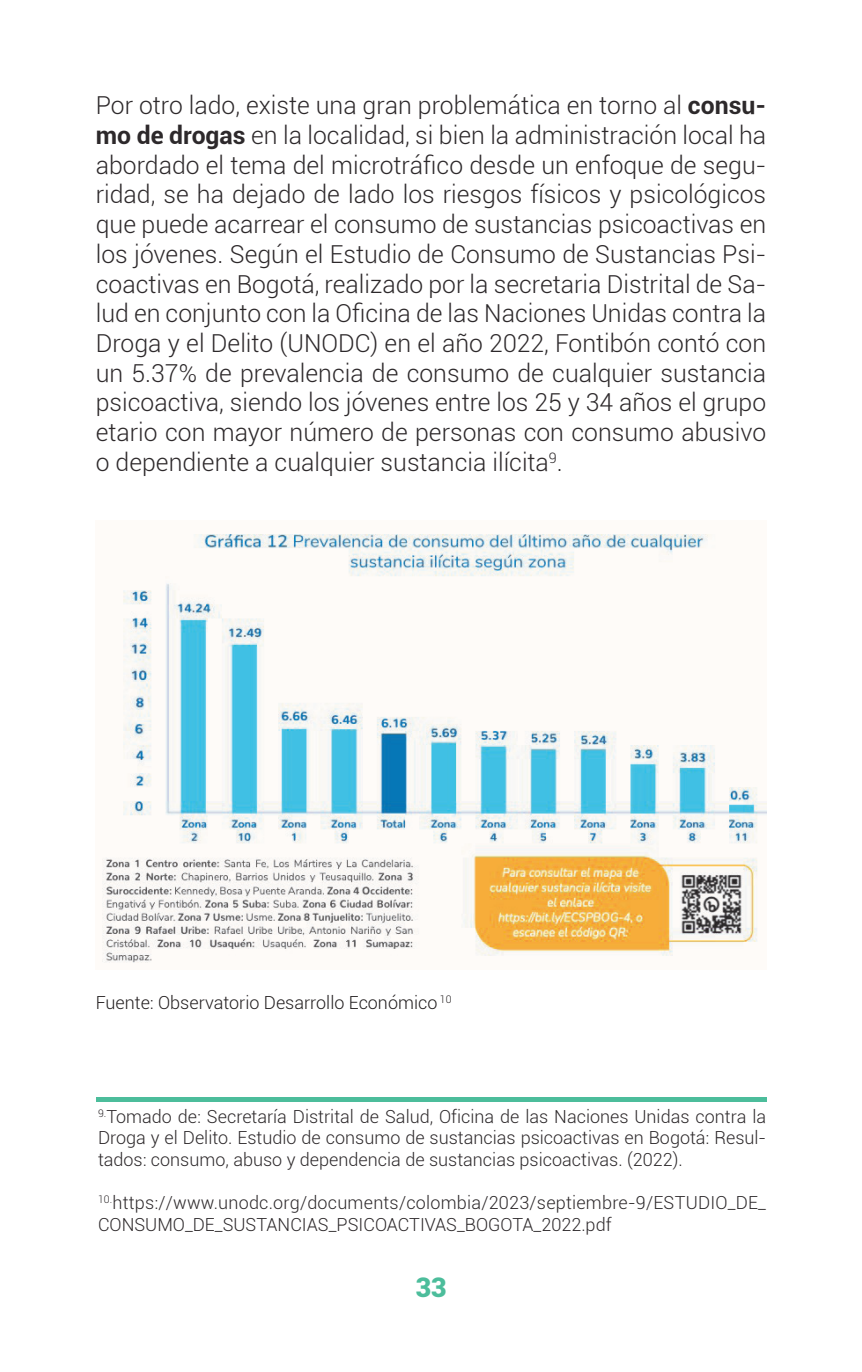
<style>
.page{position:relative;width:862px;height:1372px;background:#fff}
.page>*{position:absolute;margin:0;border:0;box-sizing:border-box;transform-origin:0 0}
.t1{font:900 27px "Roboto";color:#4cbd9b}
.t2{font:300 24.75px/29.7px "Roboto";color:#2d292b;text-align:justify}
.t3{font:300 18px/21.6px "Roboto";color:#2d292b;text-align:justify}
.t4{font:300 18px "Roboto";color:#231f20}
.s1{font-weight:700}
</style>
<div class="page">
<hr style="left:96px;top:1097px;width:669px;height:4px;background:#4cbd9b">
<img style="left:102px;top:534px;width:663px;height:429px">
<p class="t2" style="left:96px;top:90px;width:671px">Por otro lado, existe una gran problemática en torno al <span class="s1">consu&shy;mo de drogas</span> en la localidad, si bien la administración local ha abordado el tema del microtráfico desde un enfoque de segu&shy;ridad, se ha dejado de lado los riesgos físicos y psicológicos que puede acarrear el consumo de sustancias psicoactivas en los jóvenes. Según el Estudio de Consumo de Sustancias Psi&shy;coactivas en Bogotá, realizado por la secretaria Distrital de Sa&shy;lud en conjunto con la Oficina de las Naciones Unidas contra la Droga y el Delito (UNODC) en el año 2022, Fontibón contó con un 5.37% de prevalencia de consumo de cualquier sustancia psicoactiva, siendo los jóvenes entre los 25 y 34 años el grupo etario con mayor número de personas con consumo abusivo o dependiente a cualquier sustancia ilícita<sup>9</sup>.</p>
<p class="t4" style="left:96px;top:990px;width:357px">Fuente: Observatorio Desarrollo Económico <sup>10</sup></p>
<p class="t3" style="left:98px;top:1104px;width:669px"><sup>9.</sup>Tomado de: Secretaría Distrital de Salud, Oficina de las Naciones Unidas contra la Droga y el Delito. Estudio de consumo de sustancias psicoactivas en Bogotá: Resul&shy;tados: consumo, abuso y dependencia de sustancias psicoactivas. (2022).</p>
<p class="t3" style="left:98px;top:1191px;width:669px"><sup>10.</sup>https://www.unodc.org/documents/colombia/2023/septiembre-9/ESTUDIO_DE_<br>CONSUMO_DE_SUSTANCIAS_PSICOACTIVAS_BOGOTA_2022.pdf</p>
<p class="t1" style="left:415px;top:1267px;width:33px">33</p>
</div>
